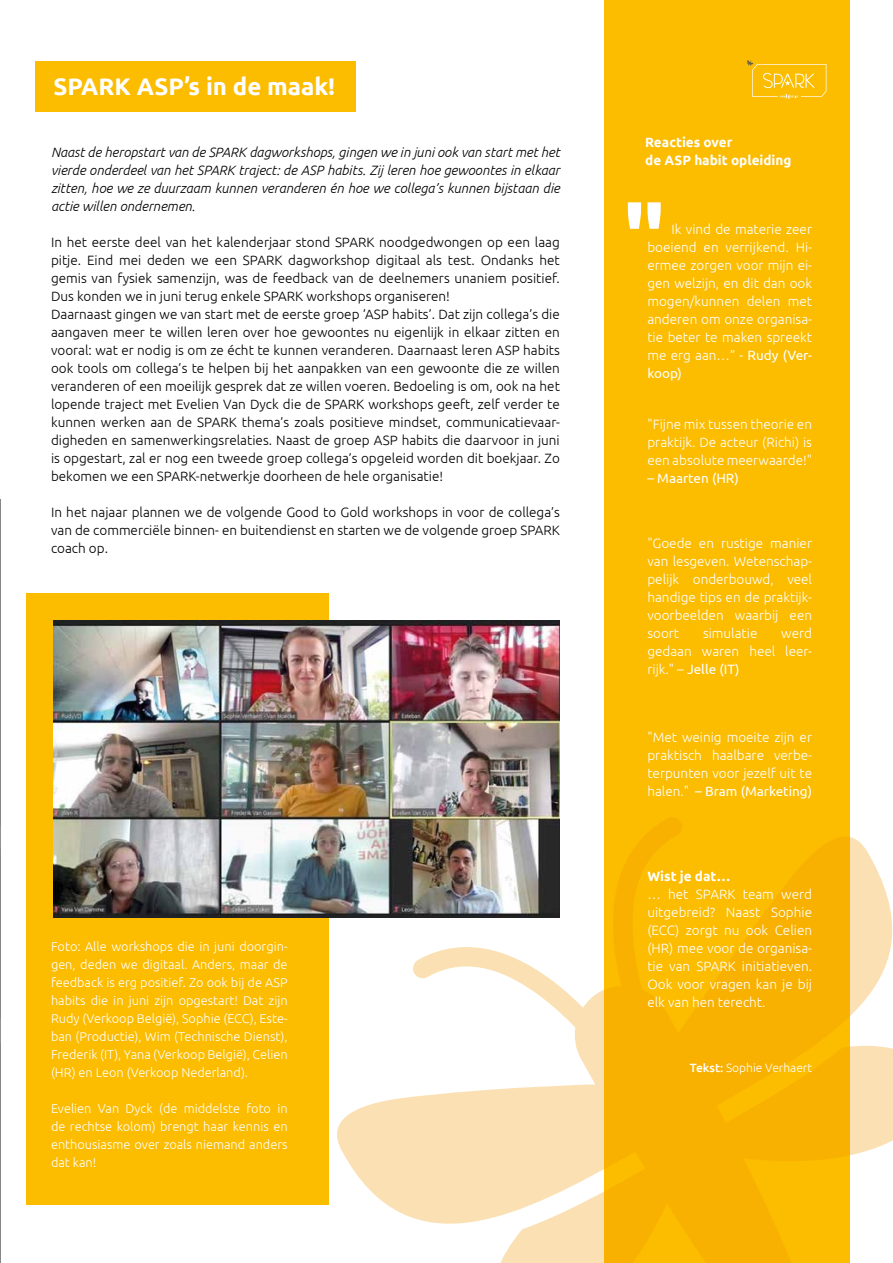
<style>
.page{position:relative;width:893px;height:1263px;background:#fff}
.page>*{position:absolute;margin:0;border:0;box-sizing:border-box;transform-origin:0 0}
.t1{font:700 90px "Ubuntu";color:#fff}
.t2{font:700 24px "Ubuntu";color:#fff}
.t3{font:300 13.5px/18px "Ubuntu";color:#000}
.t4{font:300 13.5px/18px "Ubuntu";color:#fff;text-align:justify}
.t5{font:italic 300 13.5px/18px "Ubuntu";color:#000;text-align:justify}
.t6{font:700 13.5px/18px "Ubuntu";color:#fff}
.t7{font:13.5px "Ubuntu";color:#fff}
.t8{font:300 12.75px/18px "Ubuntu";color:#fff;text-align:justify}
.t9{font:300 12px "Ubuntu";color:#fff}
.s1{font-weight:400}
.s2{font-weight:500}
</style>
<div class="page">
<hr style="left:0;top:499px;width:1px;height:764px;background:#878787">
<svg style="left:45px;top:1204px;width:213px;height:1px"></svg>
<svg style="left:0;top:991px;width:27px;height:90px"></svg>
<div style="left:27px;top:593px;width:302px;height:611px;background:#fcbc00"></div>
<img style="left:53px;top:620px;width:507px;height:297px">
<div style="left:604px;top:0;width:245px;height:1263px;background:#fcbc00"></div>
<div style="left:35px;top:62px;width:320px;height:50px;background:#fcbc00"></div>
<svg style="left:335px;top:816px;width:558px;height:447px"></svg>
<svg style="left:746px;top:60px;width:80px;height:39px"></svg>
<h2 class="t2" style="left:53px;top:72px;width:283px">SPARK ASP’s in de maak!</h2>
<p class="t5" style="left:51px;top:143px;width:510px">Naast de heropstart van de SPARK dagworkshops, gingen we in juni ook van start met het vierde onderdeel van het SPARK traject: de ASP habits. Zij leren hoe gewoontes in elkaar zitten, hoe we ze duurzaam kunnen veranderen én hoe we collega’s kunnen bijstaan die actie willen ondernemen.</p>
<p class="t3" style="left:51px;top:233px;width:510px">In het eerste deel van het kalenderjaar stond SPARK noodgedwongen op een laag pitje. Eind mei deden we een SPARK dagworkshop digitaal als test. Ondanks het gemis van fysiek samenzijn, was de feedback van de deelnemers unaniem positief.<br>Dus konden we in juni terug enkele SPARK workshops organiseren!<br>Daarnaast gingen we van start met de eerste groep ‘ASP habits’. Dat zijn collega’s die aangaven meer te willen leren over hoe gewoontes nu eigenlijk in elkaar zitten en vooral: wat er nodig is om ze écht te kunnen veranderen. Daarnaast leren ASP habits ook tools om collega’s te helpen bij het aanpakken van een gewoonte die ze willen veranderen of een moeilijk gesprek dat ze willen voeren. Bedoeling is om, ook na het lopende traject met Evelien Van Dyck die de SPARK workshops geeft, zelf verder te kunnen werken aan de SPARK thema’s zoals positieve mindset, communicatievaar&shy;digheden en samenwerkingsrelaties. Naast de groep ASP habits die daarvoor in juni is opgestart, zal er nog een tweede groep collega’s opgeleid worden dit boekjaar. Zo bekomen we een SPARK-netwerkje doorheen de hele organisatie!</p>
<p class="t3" style="left:51px;top:503px;width:510px;text-align:justify">In het najaar plannen we de volgende Good to Gold workshops in voor de collega’s van de commerciële binnen- en buitendienst en starten we de volgende groep SPARK coach op.</p>
<p class="t8" style="left:51px;top:937px;width:238px">Foto: Alle workshops die in juni doorgin&shy;gen, deden we digitaal. Anders, maar de feedback is erg positief. Zo ook bij de ASP habits die in juni zijn opgestart! Dat zijn Rudy (Verkoop België), Sophie (ECC), Este&shy;ban (Productie), Wim (Technische Dienst), Frederik (IT), Yana (Verkoop België), Celien (HR) en Leon (Verkoop Nederland).</p>
<p class="t8" style="left:51px;top:1099px;width:238px">Evelien Van Dyck (de middelste foto in de rechtse kolom) brengt haar kennis en enthousiasme over zoals niemand anders dat kan!</p>
<p class="t6" style="left:645px;top:133px;width:148px">Reacties over<br>de ASP habit opleiding</p>
<h1 class="t1" style="left:623px;top:184px;width:43px">"</h1>
<p class="t4" style="left:647px;top:220px;width:166px;text-indent:24px">Ik vind de materie zeer boeiend en verrijkend. Hi&shy;ermee zorgen voor mijn ei&shy;gen welzijn, en dit dan ook mogen/kunnen delen met anderen om onze organisa&shy;tie beter te maken spreekt me erg aan…” - <span class="s1">Rudy (Ver&shy;koop)</span></p>
<p class="t4" style="left:647px;top:414px;width:166px">"Fijne mix tussen theorie en praktijk. De acteur (Richi) is een absolute meerwaarde!"</p>
<p class="t7" style="left:647px;top:470px;width:93px">– Maarten (HR)</p>
<p class="t4" style="left:647px;top:533px;width:166px">"Goede en rustige manier van lesgeven. Wetenschap&shy;pelijk onderbouwd, veel handige tips en de praktijk&shy;voorbeelden waarbij een soort</p>
<p class="t4" style="left:647px;top:623px;width:166px;text-indent:134px">werd gedaan waren heel leer&shy;rijk." – <span class="s1">Jelle (IT)</span></p>
<p class="t4" style="left:703px;top:623px;width:56px">simulatie</p>
<p class="t4" style="left:647px;top:728px;width:166px">"Met weinig moeite zijn er praktisch haalbare verbe&shy;terpunten voor jezelf uit te halen." <span class="s1">– Bram (Marketing)</span></p>
<p class="t6" style="left:647px;top:867px;width:84px">Wist je dat…</p>
<p class="t4" style="left:647px;top:885px;width:166px">… het SPARK team werd uitgebreid? Naast Sophie (ECC) zorgt nu ook Celien (HR) mee voor de organisa&shy;tie van SPARK initiatieven.<br>Ook voor vragen kan je bij elk van hen terecht.</p>
<p class="t9" style="left:690px;top:1060px;width:124px"><span class="s2">Tekst:</span> Sophie Verhaert</p>
</div>
